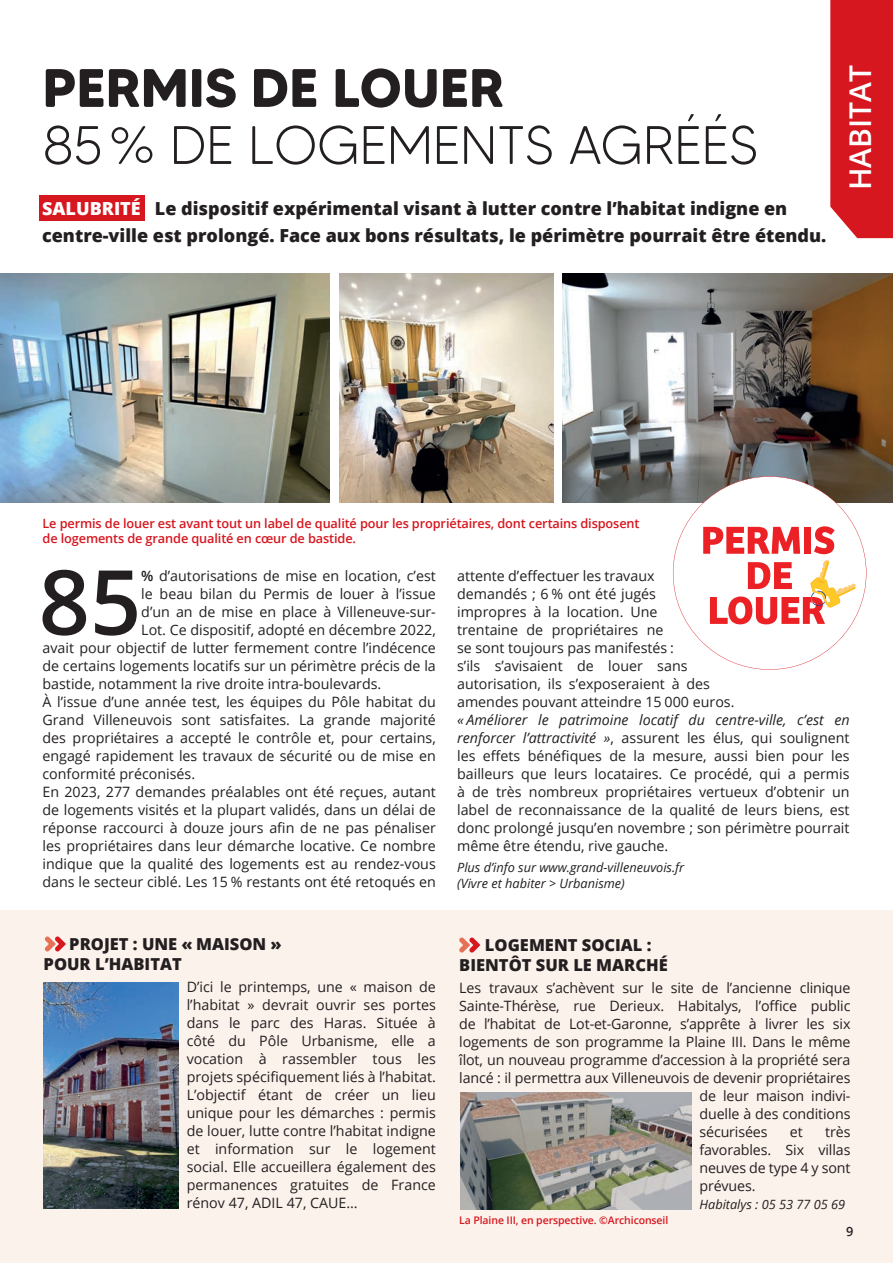
<style>
.page{position:relative;width:893px;height:1263px;background:#fff}
.page>*{position:absolute;margin:0;border:0;box-sizing:border-box;transform-origin:0 0}
.t1{font:600 89.85px "Open Sans";color:#231f20}
.t2{font:300 54px "MADE Tommy Soft";letter-spacing:-.01em;color:#231f20}
.t3{font:700 54px "MADE Tommy Soft";color:#231f20}
.t4{font:600 30px "Open Sans";color:#fff}
.t5{font:800 18px/27px "Open Sans";color:#231f20}
.t6{font:800 16.5px/19.5px "Open Sans";color:#231f20}
.t7{font:14.25px/18px "Open Sans";color:#231f20;text-align:justify}
.t8{font:600 12.75px/15.8px "Open Sans";letter-spacing:-.01em;color:#d7171f}
.t9{font:italic 12.75px/16.5px "Open Sans";color:#231f20}
.t10{font:600 12.75px "Open Sans";color:#231f20}
.t11{font:600 10.5px "Open Sans";letter-spacing:-.01em;color:#d7171f}
.s1{color:#fff}
.s2{font-weight:600}
.s3{font-style:italic}
</style>
<div class="page">
<div style="left:0;top:911px;width:893px;height:352px;background:#fcf2ec"></div>
<div style="left:39px;top:196px;width:106px;height:25px;background:#d7171f"></div>
<svg style="left:830px;top:0;width:63px;height:238px;background:#d82129"></svg>
<svg style="left:459px;top:937px;width:21px;height:15px"></svg>
<svg style="left:45px;top:936px;width:21px;height:15px"></svg>
<img style="left:460px;top:1092px;width:231px;height:118px">
<img style="left:0;top:273px;width:330px;height:230px">
<img style="left:340px;top:273px;width:213px;height:230px">
<img style="left:563px;top:273px;width:330px;height:230px">
<img style="left:44px;top:982px;width:134px;height:227px">
<svg style="left:673px;top:476px;width:193px;height:194px"></svg>
<h2 class="t3" style="left:43px;top:54px;width:463px">PERMIS DE LOUER</h2>
<h2 class="t2" style="left:43px;top:112px;width:717px">85% DE LOGEMENTS AGRÉÉS</h2>
<p class="t5" style="left:42px;top:194px;width:786px"><span class="s1">SALUBRITÉ</span> Le dispositif expérimental visant à lutter contre l’habitat indigne en centre-ville est prolongé. Face aux bons résultats, le périmètre pourrait être étendu.</p>
<h3 class="t4" style="left:840px;top:190px;width:127px;rotate:-90deg">HABITAT</h3>
<p class="t8" style="left:43px;top:515px;width:599px">Le permis de louer est avant tout un label de qualité pour les propriétaires, dont certains disposent de logements de grande qualité en cœur de bastide.</p>
<h1 class="t1" style="left:39px;top:540px;width:104px">85</h1>
<p class="t7" style="left:141px;top:566px;width:296px"><span class="s2">%</span> d’autorisations de mise en location, c’est</p>
<p class="t7" style="left:141px;top:584px;width:296px">le beau bilan du Permis de louer à l’issue</p>
<p class="t7" style="left:141px;top:602px;width:296px">d’un an de mise en place à Villeneuve-sur-</p>
<p class="t7" style="left:141px;top:620px;width:296px">Lot. Ce dispositif, adopté en décembre 2022,</p>
<p class="t7" style="left:43px;top:638px;width:395px">avait pour objectif de lutter fermement contre l’indécence</p>
<p class="t7" style="left:43px;top:656px;width:395px">de certains logements locatifs sur un périmètre précis de la</p>
<p class="t7" style="left:43px;top:674px;width:340px">bastide, notamment la rive droite intra-boulevards.</p>
<p class="t7" style="left:43px;top:692px;width:395px">À l’issue d’une année test, les équipes du Pôle habitat du</p>
<p class="t7" style="left:43px;top:710px;width:395px">Grand Villeneuvois sont satisfaites. La grande majorité</p>
<p class="t7" style="left:43px;top:728px;width:395px">des propriétaires a accepté le contrôle et, pour certains,</p>
<p class="t7" style="left:43px;top:746px;width:395px">engagé rapidement les travaux de sécurité ou de mise en</p>
<p class="t7" style="left:43px;top:764px;width:154px">conformité préconisés.</p>
<p class="t7" style="left:43px;top:782px;width:395px">En 2023, 277 demandes préalables ont été reçues, autant</p>
<p class="t7" style="left:43px;top:800px;width:395px">de logements visités et la plupart validés, dans un délai de</p>
<p class="t7" style="left:43px;top:818px;width:395px">réponse raccourci à douze jours afin de ne pas pénaliser</p>
<p class="t7" style="left:43px;top:836px;width:395px">les propriétaires dans leur démarche locative. Ce nombre</p>
<p class="t7" style="left:43px;top:854px;width:395px">indique que la qualité des logements est au rendez-vous</p>
<p class="t7" style="left:43px;top:872px;width:395px">dans le secteur ciblé. Les 15 % restants ont été retoqués en</p>
<p class="t6" style="left:44px;top:934px;width:240px;text-indent:26px">PROJET : UNE « MAISON »<br>POUR L’HABITAT</p>
<p class="t7" style="left:187px;top:977px;width:251px">D’ici le printemps, une « maison de l’habitat » devrait ouvrir ses portes dans le parc des Haras. Située à côté du Pôle Urbanisme, elle a vocation à rassembler tous les projets spécifiquement liés à l’habitat.<br>L’objectif étant de créer un lieu unique pour les démarches : permis de louer, lutte contre l’habitat indigne et information sur le logement social. Elle accueillera également des permanences gratuites de France rénov 47, ADIL 47, CAUE…</p>
<p class="t7" style="left:457px;top:566px;width:279px;text-align:left">attente d’effectuer les travaux<br>demandés ; 6 % ont été jugés<br>impropres à la location. Une<br>trentaine de propriétaires ne<br>se sont toujours pas manifestés :<br>s’ils s’avisaient de louer sans autorisation, ils s’exposeraient à des amendes pouvant atteindre 15 000 euros.</p>
<p class="t7" style="left:457px;top:710px;width:394px"><span class="s3">« Améliorer le patrimoine locatif du centre-ville, c’est en renforcer l’attractivité »</span>, assurent les élus, qui soulignent les effets bénéfiques de la mesure, aussi bien pour les bailleurs que leurs locataires. Ce procédé, qui a permis à de très nombreux propriétaires vertueux d’obtenir un label de reconnaissance de la qualité de leurs biens, est donc prolongé jusqu’en novembre ; son périmètre pourrait même être étendu, rive gauche.</p>
<p class="t9" style="left:457px;top:858px;width:229px">Plus d’info sur www.grand-villeneuvois.fr (Vivre et habiter &gt; Urbanisme)</p>
<p class="t6" style="left:459px;top:935px;width:210px;text-align:center">LOGEMENT SOCIAL :<br>BIENTÔT SUR LE MARCHÉ</p>
<p class="t7" style="left:459px;top:978px;width:393px">Les travaux s’achèvent sur le site de l’ancienne clinique</p>
<p class="t7" style="left:459px;top:996px;width:393px">Sainte-Thérèse, rue Derieux. Habitalys, l’office public</p>
<p class="t7" style="left:459px;top:1014px;width:393px">de l’habitat de Lot-et-Garonne, s’apprête à livrer les six</p>
<p class="t7" style="left:459px;top:1032px;width:393px">logements de son programme la Plaine III. Dans le même</p>
<p class="t7" style="left:459px;top:1050px;width:393px">îlot, un nouveau programme d’accession à la propriété sera</p>
<p class="t7" style="left:459px;top:1068px;width:393px">lancé : il permettra aux Villeneuvois de devenir propriétaires</p>
<p class="t7" style="left:699px;top:1086px;width:152px">de leur maison indivi-</p>
<p class="t7" style="left:699px;top:1104px;width:152px">duelle à des conditions</p>
<p class="t7" style="left:699px;top:1122px;width:70px">sécurisées</p>
<p class="t7" style="left:790px;top:1122px;width:14px">et</p>
<p class="t7" style="left:699px;top:1122px;width:152px;text-indent:126px">très favorables. Six villas neuves de type 4 y sont prévues.</p>
<p class="t9" style="left:699px;top:1196px;width:147px">Habitalys : 05 53 77 05 69</p>
<p class="t11" style="left:459px;top:1213px;width:211px">La Plaine III, en perspective. ©Archiconseil</p>
<p class="t10" style="left:846px;top:1223px;width:9px">9</p>
</div>
